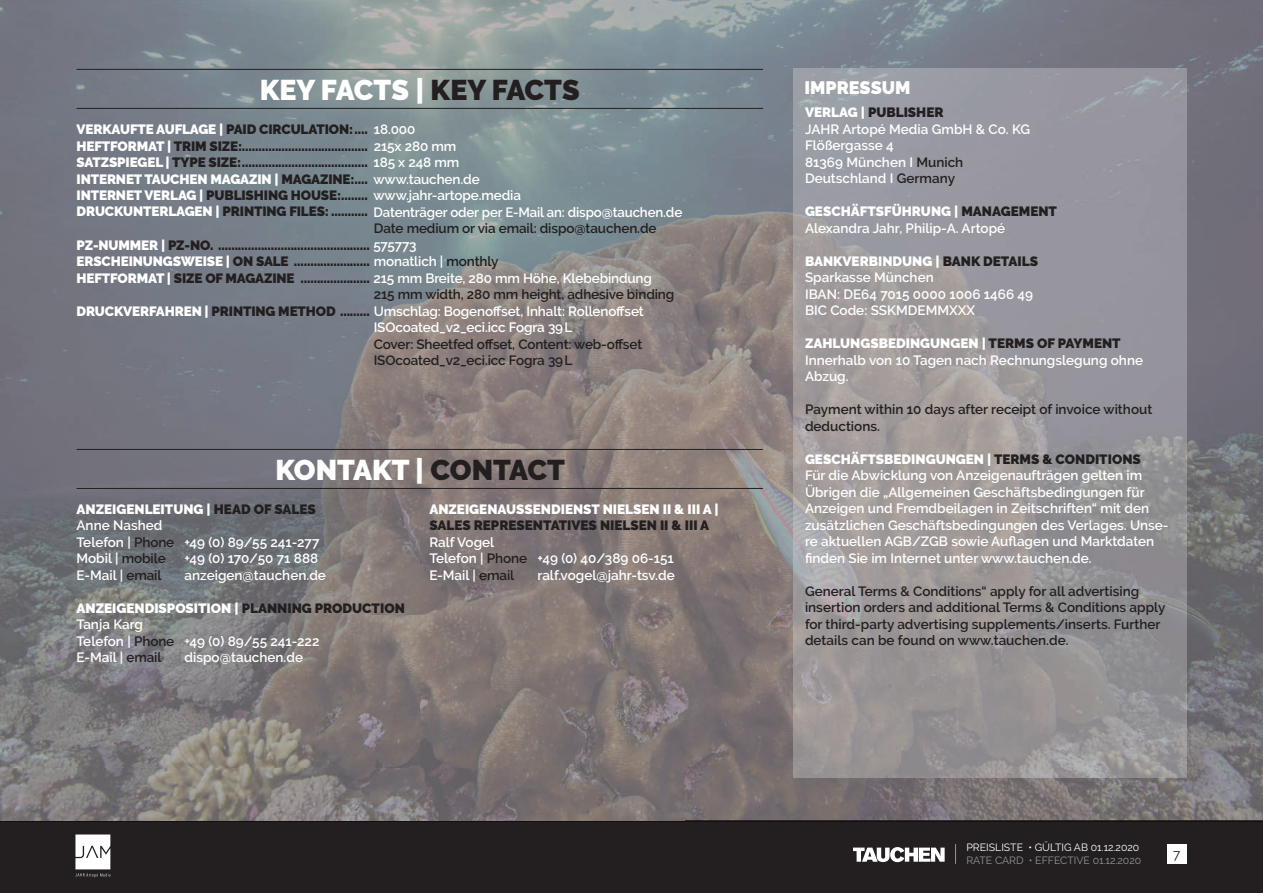
<style>
.page{position:relative;width:1263px;height:893px;background:#fff}
.page>*{position:absolute;margin:0;border:0;box-sizing:border-box;transform-origin:0 0}
.t1{font:900 28.5px "Raleway";color:#fff}
.t2{font:900 18px "Raleway";color:#fff}
.t3{font:600 13.5px/16.5px "Raleway";color:#fff}
.t4{font:900 13.5px "Raleway";letter-spacing:-.01em;color:#231f20}
.t5{font:600 13.5px/16.5px "Raleway";color:#231f20}
.t6{font:900 13.5px "Raleway";letter-spacing:-.005em;color:#fff}
.t7{font:13.5px "Raleway";color:#231f20}
.t8{font:10.5px "Raleway";color:#fff}
.t9{font:10.5px "Raleway";color:#939598}
.s1{color:#231f20}
.s2{color:#fff}
.s3{font-weight:600;color:#fff}
.s4{font-weight:600}
.s5{font-weight:900}
.s6{font-weight:900;color:#231f20}
</style>
<div class="page">
<div style="left:0;top:820px;width:1263px;height:73px;background:#231f20"></div>
<svg style="left:955px;top:844px;width:1px;height:20px"></svg>
<div style="left:1167px;top:845px;width:19px;height:19px;background:#fff"></div>
<svg style="left:853px;top:847px;width:92px;height:15px"></svg>
<svg style="left:75px;top:834px;width:35px;height:43px"></svg>
<hr style="left:0;top:820px;width:1263px;height:2px;background:#160f11">
<img style="left:0;top:0;width:842px;height:153px">
<img style="left:842px;top:0;width:315px;height:68px">
<div style="left:1157px;top:0;width:106px;height:307px;background:#716f79"></div>
<img style="left:0;top:153px;width:793px;height:616px">
<img style="left:1186px;top:307px;width:77px;height:308px">
<img style="left:1158px;top:615px;width:105px;height:205px">
<img style="left:0;top:769px;width:1158px;height:51px">
<hr style="left:77px;top:69px;width:686px;height:1px;background:#231f20">
<hr style="left:77px;top:108px;width:686px;height:1px;background:#231f20">
<hr style="left:77px;top:449px;width:686px;height:1px;background:#231f20">
<hr style="left:77px;top:488px;width:686px;height:1px;background:#231f20">
<img style="left:793px;top:68px;width:393px;height:710px">
<h1 class="t1" style="left:260px;top:73px;width:321px">KEY FACTS | <span class="s1">KEY FACTS</span></h1>
<p class="t4" style="left:77px;top:121px;width:340px"><span class="s2">VERKAUFTE AUFLAGE |</span> PAID CIRCULATION: .... <span class="s3">18.000</span></p>
<p class="t4" style="left:77px;top:138px;width:381px"><span class="s2">HEFTFORMAT |</span> TRIM SIZE:...................................... <span class="s3">215x 280 mm</span></p>
<p class="t4" style="left:77px;top:154px;width:384px"><span class="s2">SATZSPIEGEL |</span> TYPE SIZE: ...................................... <span class="s3">185 x 248 mm</span></p>
<p class="t6" style="left:77px;top:171px;width:405px">INTERNET TAUCHEN MAGAZIN | <span class="s1">MAGAZINE:....</span> <span class="s4">www.tauchen.de</span></p>
<p class="t4" style="left:77px;top:187px;width:446px"><span class="s2">INTERNET VERLAG |</span> PUBLISHING HOUSE: ........ <span class="s3">www.jahr-artope.media</span></p>
<p class="t3" style="left:77px;top:204px;width:607px"><span class="s5">DRUCKUNTERLAGEN |</span> <span class="s6">PRINTING FILES: ...........</span> Datenträger oder per E-Mail an: dispo@tauchen.de</p>
<p class="t5" style="left:374px;top:220px;width:284px">Date medium or via email: dispo@tauchen.de</p>
<p class="t4" style="left:77px;top:237px;width:342px"><span class="s2">PZ-NUMMER |</span> PZ-NO. .............................................. <span class="s3">575773</span></p>
<p class="t4" style="left:77px;top:253px;width:423px"><span class="s2">ERSCHEINUNGSWEISE |</span> ON SALE ....................... <span class="s3">monatlich |</span> <span class="s4">monthly</span></p>
<p class="t4" style="left:77px;top:270px;width:577px"><span class="s2">HEFTFORMAT |</span> SIZE OF MAGAZINE ..................... <span class="s3">215 mm Breite, 280 mm Höhe, Klebebindung</span></p>
<p class="t5" style="left:374px;top:286px;width:302px">215 mm width, 280 mm height, adhesive binding</p>
<p class="t3" style="left:77px;top:303px;width:569px"><span class="s5">DRUCKVERFAHREN |</span> <span class="s6">PRINTING METHOD .........</span> Umschlag: Bogenoffset, Inhalt: Rollenoffset</p>
<p class="t3" style="left:374px;top:319px;width:200px">ISOcoated_v2_eci.icc Fogra 39 L</p>
<p class="t5" style="left:374px;top:336px;width:270px">Cover: Sheetfed offset, Content: web-offset<br>ISOcoated_v2_eci.icc Fogra 39 L</p>
<h1 class="t1" style="left:275px;top:453px;width:291px">KONTAKT | <span class="s1">CONTACT</span></h1>
<p class="t3" style="left:77px;top:501px;width:244px"><span class="s5">ANZEIGENLEITUNG |</span> <span class="s6">HEAD OF SALES<br></span>Anne Nashed<br>Telefon | <span class="s1">Phone</span> +49 (0) 89/55 241-277<br>Mobil | <span class="s1">mobile</span></p>
<p class="t3" style="left:185px;top:550px;width:135px">+49 (0) 170/50 71 888</p>
<p class="t3" style="left:77px;top:567px;width:86px">E-Mail | <span class="s1">email</span></p>
<p class="t3" style="left:185px;top:567px;width:143px">anzeigen@tauchen.de</p>
<p class="t3" style="left:77px;top:600px;width:330px"><span class="s5">ANZEIGENDISPOSITION |</span> <span class="s6">PLANNING PRODUCTION<br></span>Tanja Karg<br>Telefon | <span class="s1">Phone</span> +49 (0) 89/55 241-222<br>E-Mail | <span class="s1">email</span></p>
<p class="t3" style="left:185px;top:649px;width:120px">dispo@tauchen.de</p>
<p class="t6" style="left:429px;top:501px;width:291px">ANZEIGENAUSSENDIENST NIELSEN II &amp; III A |</p>
<p class="t4" style="left:429px;top:517px;width:281px">SALES REPRESENTATIVES NIELSEN II &amp; III A</p>
<p class="t3" style="left:429px;top:534px;width:246px">Ralf Vogel<br>Telefon | <span class="s1">Phone</span> +49 (0) 40/389 06-151<br>E-Mail | <span class="s1">email</span></p>
<p class="t3" style="left:537px;top:567px;width:139px">ralf.vogel@jahr-tsv.de</p>
<h2 class="t2" style="left:804px;top:77px;width:108px">IMPRESSUM</h2>
<p class="t3" style="left:805px;top:104px;width:227px"><span class="s5">VERLAG |</span> <span class="s6">PUBLISHER<br></span>JAHR Artopé Media GmbH &amp; Co. KG<br>Flößergasse 4<br>81369 München I <span class="s1">Munich<br></span>Deutschland I <span class="s1">Germany</span></p>
<p class="t3" style="left:805px;top:203px;width:253px"><span class="s5">GESCHÄFTSFÜHRUNG |</span> <span class="s6">MANAGEMENT<br></span>Alexandra Jahr, Philip-A. Artopé</p>
<p class="t3" style="left:805px;top:253px;width:234px"><span class="s5">BANKVERBINDUNG |</span> <span class="s6">BANK DETAILS<br></span>Sparkasse München<br>IBAN: DE64 7015 0000 1006 1466 49<br>BIC Code: SSKMDEMMXXX</p>
<p class="t3" style="left:805px;top:335px;width:340px"><span class="s5">ZAHLUNGSBEDINGUNGEN |</span> <span class="s6">TERMS OF PAYMENT<br></span>Innerhalb von 10 Tagen nach Rechnungslegung ohne<br>Abzug.</p>
<p class="t5" style="left:805px;top:401px;width:349px">Payment within 10 days after receipt of invoice without deductions.</p>
<p class="t3" style="left:805px;top:451px;width:365px"><span class="s5">GESCHÄFTSBEDINGUNGEN |</span> <span class="s6">TERMS &amp; CONDITIONS<br></span>Für die Abwicklung von Anzeigenaufträgen gelten im Übrigen die „Allgemeinen Geschäftsbedingungen für Anzeigen und Fremdbeilagen in Zeitschriften“ mit den zusätzlichen Geschäftsbedingungen des Verlages. Unse&shy;re aktuellen AGB/ZGB sowie Auflagen und Marktdaten finden Sie im Internet unter www.tauchen.de.</p>
<p class="t5" style="left:805px;top:583px;width:362px">General Terms &amp; Conditions“ apply for all advertising insertion orders and additional Terms &amp; Conditions apply for third-party advertising supplements/inserts. Further details can be found on www.tauchen.de.</p>
<p class="t8" style="left:966px;top:841px;width:174px">PREISLISTE • GÜLTIG AB 01.12.2020</p>
<p class="t9" style="left:966px;top:854px;width:176px">RATE CARD • EFFECTIVE 01.12.2020</p>
<p class="t7" style="left:1173px;top:846px;width:9px">7</p>
</div>
